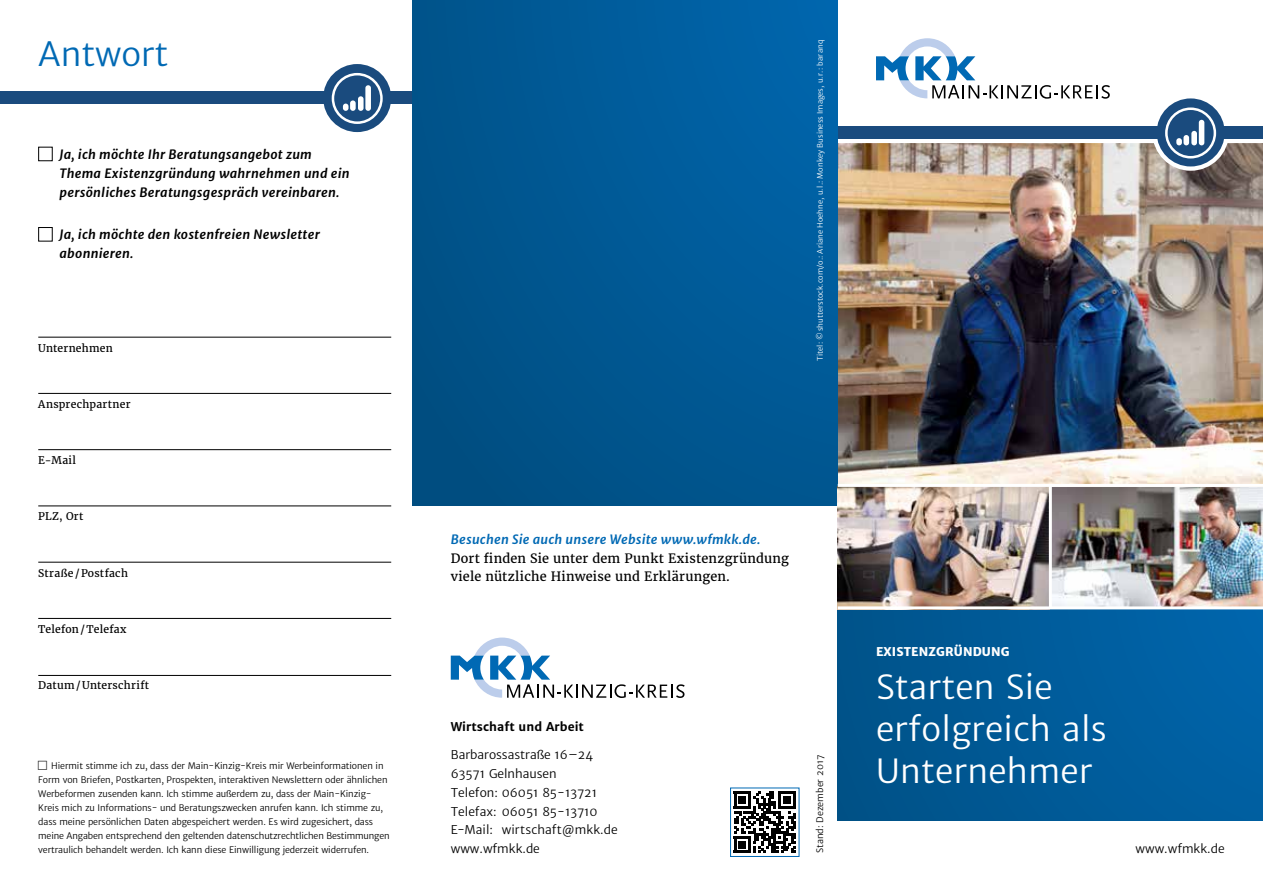
<style>
.page{position:relative;width:1263px;height:893px;background:#fff}
.page>*{position:absolute;margin:0;border:0;box-sizing:border-box;transform-origin:0 0}
.t1{font:33px/42.2px "Merriweather Sans";letter-spacing:.01em;color:#fff}
.t2{font:33px "Merriweather Sans";color:#0069b4}
.t3{font:italic 700 12.75px/18.8px "Merriweather Sans";letter-spacing:.02em;color:#000}
.t4{font:12.75px/18.8px "Merriweather";letter-spacing:.015em;color:#000}
.t5{font:italic 700 12.75px "Merriweather Sans";letter-spacing:.02em;color:#0069b4}
.t6{font:12px/18.8px "Merriweather Sans";color:#000}
.t7{font:700 12px "Merriweather Sans";color:#000}
.t8{font:800 12px "Merriweather Sans";letter-spacing:.01em;color:#fff}
.t9{font:10.5px "Merriweather";letter-spacing:.025em;color:#000}
.t10{font:9px/14.1px "Merriweather Sans";letter-spacing:-.01em;color:#000}
.t11{font:7.5px "Merriweather Sans";color:#fff}
</style>
<div class="page">
<div style="left:0;top:91px;width:525px;height:13px;background:#1a4b7e"></div>
<img style="left:838px;top:159px;width:425px;height:329px">
<div style="left:838px;top:586px;width:425px;height:234px;background:linear-gradient(to right,#005289,#0064a9)"></div>
<div style="left:1152px;top:94px;width:77px;height:77px;border:9px solid #fff;border-radius:50%"></div>
<div style="left:1157px;top:98px;width:68px;height:68px;background:#1a4b7e;border-radius:50%"></div>
<div style="left:412px;top:0;width:426px;height:506px;background:linear-gradient(to right,#005086,#0060a2)"></div>
<svg style="left:876px;top:38px;width:234px;height:61px"></svg>
<svg style="left:451px;top:638px;width:234px;height:60px"></svg>
<img style="left:838px;top:487px;width:211px;height:119px">
<img style="left:1052px;top:488px;width:211px;height:118px">
<hr style="left:838px;top:606px;width:425px;height:3px;background:#fff">
<hr style="left:838px;top:484px;width:425px;height:3px;background:#fff">
<hr style="left:1049px;top:485px;width:3px;height:124px;background:#fff">
<svg style="left:833px;top:107px;width:430px;height:52px"></svg>
<div style="left:1176px;top:138px;width:6px;height:7px;background:#fff;border-radius:3px"></div>
<div style="left:1183px;top:135px;width:6px;height:10px;background:#fff;border-radius:3px"></div>
<div style="left:1191px;top:131px;width:6px;height:14px;background:#fff;border-radius:3px"></div>
<div style="left:1199px;top:120px;width:5px;height:25px;background:#fff;border-radius:3px"></div>
<div style="left:38px;top:147px;width:15px;height:14px;border:1px solid #000"></div>
<hr style="left:38px;top:337px;width:353px;height:1px;background:#000">
<hr style="left:38px;top:393px;width:353px;height:1px;background:#000">
<hr style="left:38px;top:449px;width:353px;height:1px;background:#000">
<hr style="left:38px;top:506px;width:353px;height:1px;background:#000">
<hr style="left:38px;top:562px;width:353px;height:1px;background:#000">
<hr style="left:38px;top:618px;width:353px;height:1px;background:#000">
<div style="left:38px;top:227px;width:15px;height:14px;border:1px solid #000"></div>
<hr style="left:38px;top:675px;width:353px;height:1px;background:#000">
<div style="left:730px;top:788px;width:69px;height:69px;border:1px solid #0069b4"></div>
<svg style="left:734px;top:791px;width:62px;height:62px"></svg>
<div style="left:323px;top:64px;width:68px;height:68px;background:#1a4b7e;border-radius:50%"></div>
<svg style="left:332px;top:73px;width:51px;height:51px"></svg>
<div style="left:350px;top:100px;width:6px;height:11px;background:#fff;border-radius:3px"></div>
<div style="left:358px;top:96px;width:6px;height:15px;background:#fff;border-radius:3px"></div>
<div style="left:365px;top:85px;width:6px;height:26px;background:#fff;border-radius:3px"></div>
<h1 class="t2" style="left:38px;top:34px;width:131px">Antwort</h1>
<h2 class="t3" style="left:60px;top:145px;width:292px">Ja, ich möchte Ihr Beratungsangebot zum<br>Thema Existenzgründung wahrnehmen und ein persönliches Beratungsgespräch vereinbaren.</h2>
<h2 class="t3" style="left:60px;top:225px;width:262px">Ja, ich möchte den kostenfreien Newsletter abonnieren.</h2>
<p class="t9" style="left:38px;top:341px;width:76px">Unternehmen</p>
<p class="t9" style="left:38px;top:397px;width:94px">Ansprechpartner</p>
<p class="t9" style="left:38px;top:454px;width:39px">E-Mail</p>
<p class="t9" style="left:38px;top:510px;width:47px">PLZ, Ort</p>
<p class="t9" style="left:38px;top:566px;width:91px">Straße /Postfach</p>
<p class="t9" style="left:38px;top:622px;width:90px">Telefon/Telefax</p>
<p class="t9" style="left:38px;top:679px;width:112px">Datum/Unterschrift</p>
<p class="t10" style="left:38px;top:759px;width:353px;text-indent:13px">Hiermit stimme ich zu, dass der Main-Kinzig-Kreis mir Werbeinformationen in Form von Briefen, Postkarten, Prospekten, interaktiven Newslettern oder ähnlichen Werbeformen zusenden kann. Ich stimme außerdem zu, dass der Main-Kinzig-Kreis mich zu Informations- und Beratungszwecken anrufen kann. Ich stimme zu, dass meine persönlichen Daten abgespeichert werden. Es wird zugesichert, dass meine Angaben entsprechend den geltenden datenschutzrechtlichen Bestimmungen vertraulich behandelt werden. Ich kann diese Einwilligung jederzeit widerrufen.</p>
<p class="t11" style="left:815px;top:361px;width:323px;rotate:-90deg">Titel: ©shutterstock.com/o.: Ariane Hoehne, u.l.: Monkey Business Images, u. r.: baranq</p>
<h2 class="t5" style="left:451px;top:531px;width:311px">Besuchen Sie auch unsere Website www.wfmkk.de.</h2>
<h2 class="t4" style="left:451px;top:549px;width:340px">Dort finden Sie unter dem Punkt Existenzgründung viele nützliche Hinweise und Erklärungen.</h2>
<h3 class="t7" style="left:451px;top:720px;width:135px">Wirtschaft und Arbeit</h3>
<h3 class="t6" style="left:451px;top:746px;width:169px">Barbarossastraße 16–24<br>63571 Gelnhausen<br>Telefon: 06051 85-13721<br>Telefax: 06051 85-13710<br>E-Mail: wirtschaft@mkk.de www.wfmkk.de</h3>
<p class="t10" style="left:813px;top:853px;width:100px;rotate:-90deg">Stand: Dezember 2017</p>
<h3 class="t8" style="left:876px;top:645px;width:135px">EXISTENZGRÜNDUNG</h3>
<h1 class="t1" style="left:876px;top:666px;width:232px">Starten Sie erfolgreich als<br>Unternehmer</h1>
<h3 class="t6" style="left:1135px;top:840px;width:91px">www.wfmkk.de</h3>
</div>
